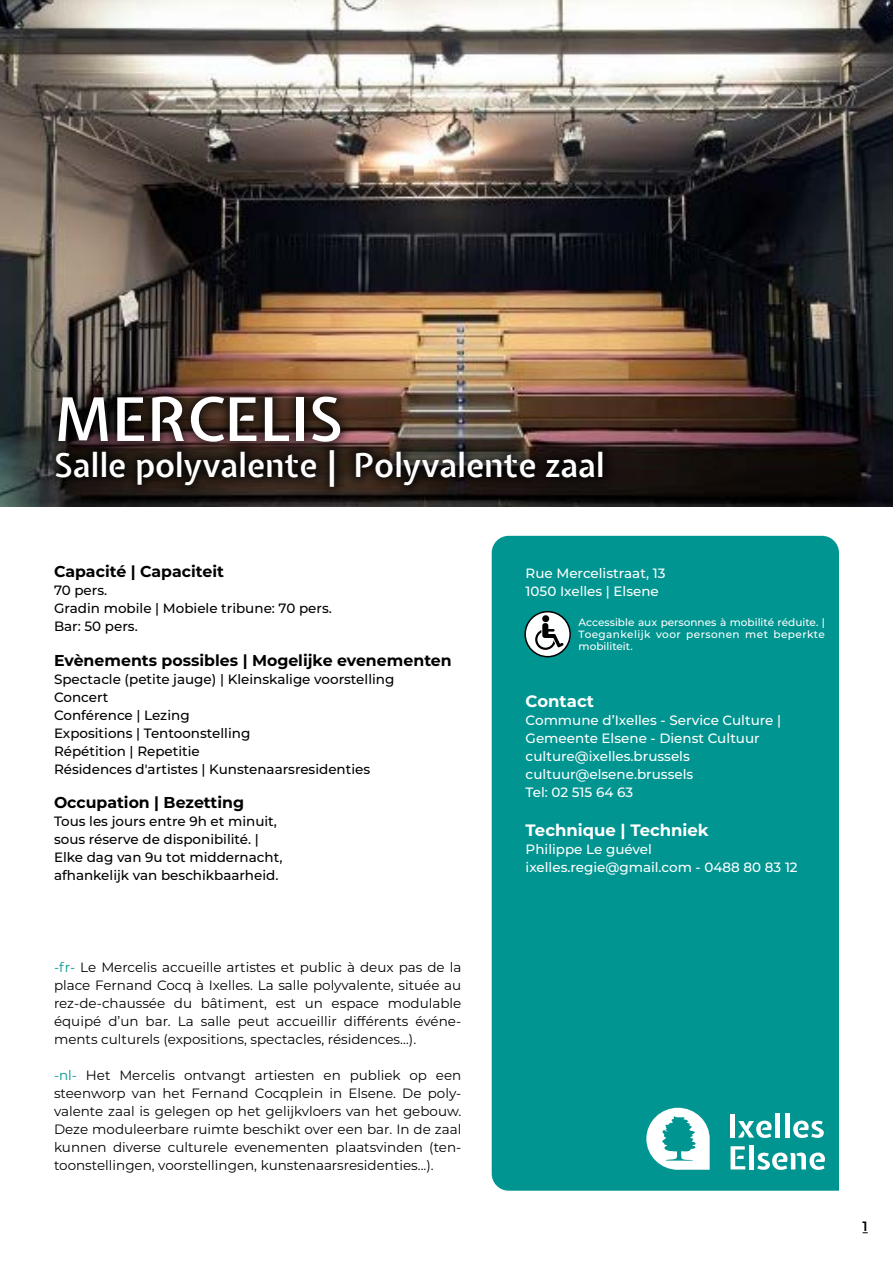
<style>
.page{position:relative;width:893px;height:1263px;background:#fff}
.page>*{position:absolute;margin:0;border:0;box-sizing:border-box;transform-origin:0 0}
.t1{font:600 60px "Expletus Sans";color:#fff}
.t2{font:600 33px "Expletus Sans";color:#fff}
.t3{font:700 16.5px "Montserrat";color:#fff}
.t4{font:700 15.75px "Montserrat";color:#000}
.t5{font:13.5px/18px "Montserrat";color:#000;text-align:justify}
.t6{font:500 13.5px/18px "Montserrat";color:#000}
.t7{font:500 13.5px/18px "Montserrat";color:#fff}
.t8{font:600 13.5px "Montserrat";color:#000}
.t9{font:500 10.5px/12px "Montserrat";letter-spacing:.04em;color:#fff;text-align:justify}
.s1{font-weight:700}
.s2{color:#009591}
</style>
<div class="page">
<div style="left:492px;top:536px;width:347px;height:655px;background:#009591"></div>
<img style="left:0;top:0;width:893px;height:506px">
<div style="left:525px;top:612px;width:45px;height:45px;background:#fff;border-radius:50%"></div>
<div style="left:524px;top:611px;width:47px;height:46px;border:2px solid #000;border-radius:50%"></div>
<div style="left:542px;top:615px;width:7px;height:7px;background:#000;border-radius:50%"></div>
<svg style="left:535px;top:623px;width:29px;height:27px"></svg>
<svg style="left:646px;top:1108px;width:64px;height:62px"></svg>
<div style="left:730px;top:1114px;width:5px;height:23px;background:#fff"></div>
<svg style="left:738px;top:1120px;width:34px;height:18px"></svg>
<hr style="left:776px;top:1113px;width:4px;height:24px;background:#fff">
<hr style="left:785px;top:1113px;width:4px;height:24px;background:#fff">
<svg style="left:793px;top:1120px;width:31px;height:18px"></svg>
<svg style="left:730px;top:1146px;width:15px;height:23px"></svg>
<div style="left:749px;top:1145px;width:5px;height:24px;background:#fff"></div>
<svg style="left:757px;top:1152px;width:68px;height:18px"></svg>
<div style="left:43px;top:385px;width:572px;height:112px;background:#000;opacity:.75"></div>
<h1 class="t1" style="left:54px;top:387px;width:290px">MERCELIS</h1>
<h2 class="t2" style="left:54px;top:447px;width:552px">Salle polyvalente <span class="s1">|</span> Polyvalente zaal</h2>
<p class="t4" style="left:54px;top:560px;width:171px">Capacité | Capaciteit</p>
<p class="t6" style="left:54px;top:581px;width:279px">70 pers.<br>Gradin mobile | Mobiele tribune: 70 pers.<br>Bar: 50 pers.</p>
<p class="t4" style="left:54px;top:649px;width:399px">Evènements possibles | Mogelijke evenementen</p>
<p class="t6" style="left:54px;top:669px;width:342px">Spectacle (petite jauge) | Kleinskalige voorstelling<br>Concert<br>Conférence | Lezing<br>Expositions | Tentoonstelling<br>Répétition | Repetitie<br>Résidences d'artistes | Kunstenaarsresidenties</p>
<p class="t4" style="left:54px;top:791px;width:192px">Occupation | Bezetting</p>
<p class="t6" style="left:54px;top:812px;width:230px">Tous les jours entre 9h et minuit, sous réserve de disponibilité. | Elke dag van 9u tot middernacht, afhankelijk van beschikbaarheid.</p>
<p class="t5" style="left:54px;top:958px;width:409px"><span class="s2">-fr-</span> Le Mercelis accueille artistes et public à deux pas de la place Fernand Cocq à Ixelles. La salle polyvalente, située au rez-de-chaussée du bâtiment, est un espace modulable équipé d’un bar. La salle peut accueillir différents événe&shy;ments culturels (expositions, spectacles, résidences…).</p>
<p class="t5" style="left:54px;top:1066px;width:409px"><span class="s2">-nl-</span> Het Mercelis ontvangt artiesten en publiek op een steenworp van het Fernand Cocqplein in Elsene. De poly&shy;valente zaal is gelegen op het gelijkvloers van het gebouw.<br>Deze moduleerbare ruimte beschikt over een bar. In de zaal kunnen diverse culturele evenementen plaatsvinden (ten&shy;toonstellingen, voorstellingen, kunstenaarsresidenties...).</p>
<p class="t7" style="left:526px;top:563px;width:141px">Rue Mercelistraat, 13<br>1050 Ixelles | Elsene</p>
<p class="t9" style="left:579px;top:615px;width:248px">Accessible aux personnes à mobilité réduite. | Toegankelijk voor personen met beperkte mobiliteit.</p>
<p class="t3" style="left:526px;top:689px;width:70px">Contact</p>
<p class="t7" style="left:526px;top:710px;width:257px">Commune d’Ixelles - Service Culture |<br>Gemeente Elsene - Dienst Cultuur culture@ixelles.brussels cultuur@elsene.brussels<br>Tel: 02 515 64 63</p>
<p class="t3" style="left:526px;top:818px;width:185px">Technique | Techniek</p>
<p class="t7" style="left:526px;top:839px;width:274px">Philippe Le guével ixelles.regie@gmail.com - 0488 80 83 12</p>
<p class="t8" style="left:863px;top:1217px;width:7px">1</p>
</div>
